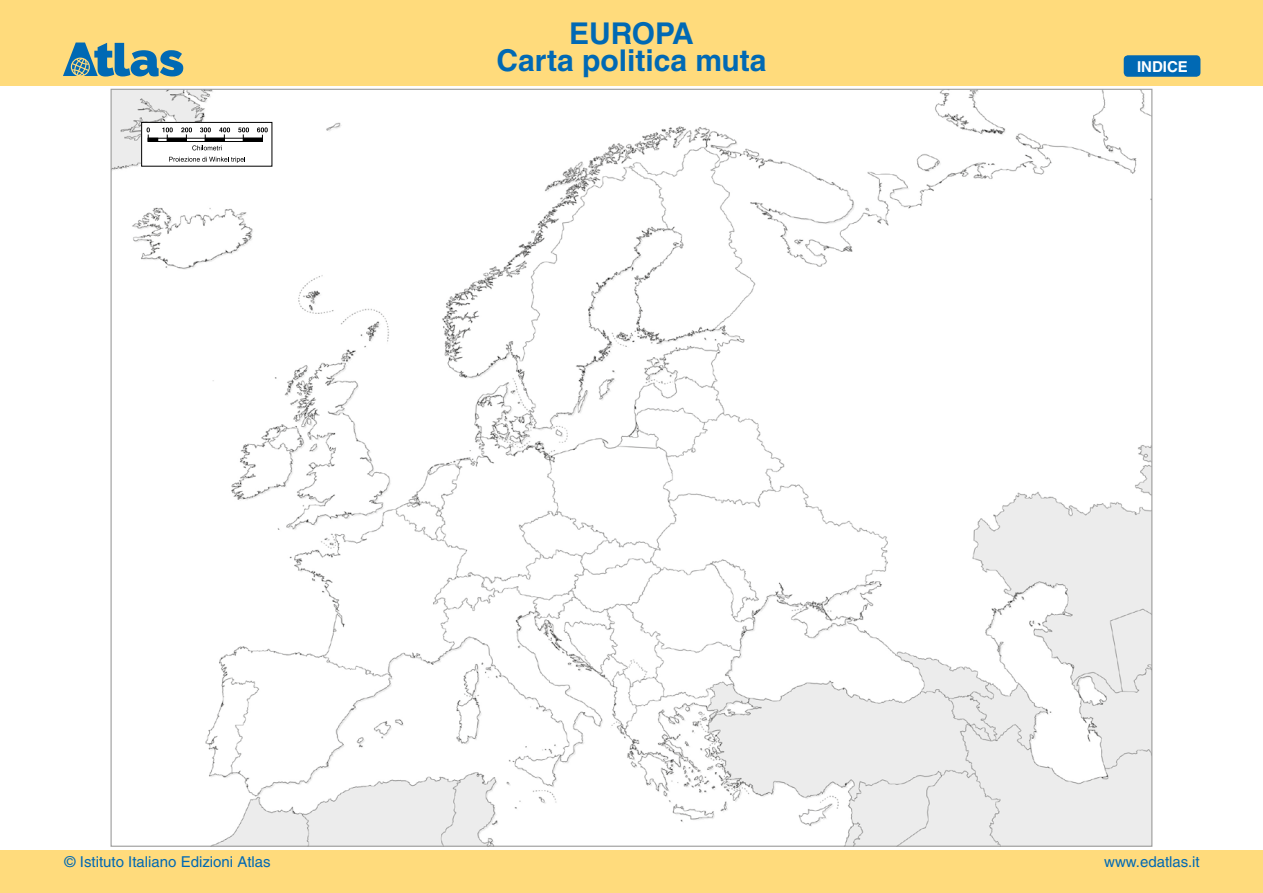
<style>
.page{position:relative;width:1263px;height:893px;background:#fff}
.page>*{position:absolute;margin:0;border:0;box-sizing:border-box;transform-origin:0 0}
.t1{font:700 30px/27px "Helvetica";color:#0069b4;text-align:center}
.t2{font:15px "Helvetica";color:#0069b4}
.t3{font:700 15px "Helvetica";color:#fff}
</style>
<div class="page">
<div style="left:0;top:850px;width:1263px;height:43px;background:#ffdb7c"></div>
<div style="left:0;top:0;width:1263px;height:85px;background:#ffdb7c"></div>
<svg style="left:63px;top:43px;width:120px;height:34px"></svg>
<div style="left:1124px;top:55px;width:76px;height:22px;background:#0069b4;border-radius:4px"></div>
<img style="left:113px;top:91px;width:1037px;height:754px">
<div style="left:142px;top:122px;width:130px;height:44px;background:#fff"></div>
<div style="left:141px;top:122px;width:131px;height:44px;border:1px solid #000"></div>
<div style="left:148px;top:138px;width:115px;height:4px;border:1px solid #000"></div>
<div style="left:243px;top:138px;width:20px;height:4px;border:1px solid #000"></div>
<div style="left:167px;top:138px;width:20px;height:4px;border:1px solid #000"></div>
<div style="left:148px;top:138px;width:10px;height:4px;border:1px solid #000"></div>
<svg style="left:257px;top:127px;width:11px;height:14px"></svg>
<svg style="left:238px;top:127px;width:11px;height:14px"></svg>
<svg style="left:147px;top:127px;width:26px;height:14px"></svg>
<svg style="left:169px;top:157px;width:76px;height:6px"></svg>
<svg style="left:181px;top:127px;width:49px;height:23px"></svg>
<h1 class="t1" style="left:496px;top:20px;width:272px">EUROPA<br>Carta politica muta</h1>
<p class="t2" style="left:65px;top:853px;width:208px">© Istituto Italiano Edizioni Atlas</p>
<p class="t3" style="left:1137px;top:57px;width:52px">INDICE</p>
<p class="t2" style="left:1104px;top:853px;width:97px">www.edatlas.it</p>
</div>
